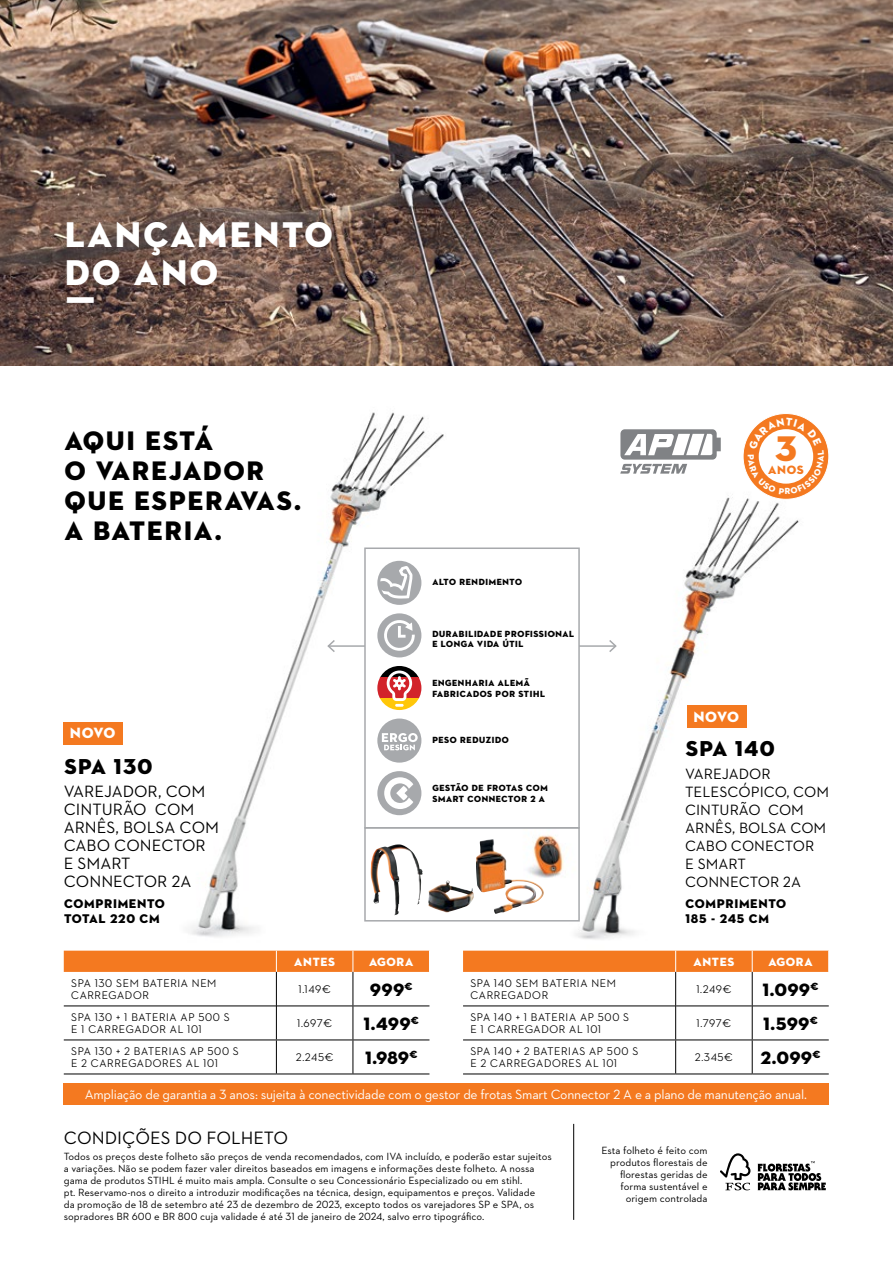
<style>
.page{position:relative;width:893px;height:1263px;background:#fff}
.page>*{position:absolute;margin:0;border:0;box-sizing:border-box;transform-origin:0 0}
.t1{font:36px/37.5px "STIHL Contraface Display Titling";letter-spacing:.01em;color:#fff}
.t2{font:35.85px "STIHL Contraface Display Titling";color:#f47920}
.t3{font:27px/30px "STIHL Contraface Display Titling";letter-spacing:.01em;color:#000}
.t4{font:21.75px "STIHL Contraface Display Titling";color:#000}
.t5{font:18px "STIHL Contraface Display Titling";letter-spacing:-.03em;color:#000}
.t6{font:18px "STIHL Contraface Text";color:#000}
.t7{font:16.5px/18px "STIHL Contraface Text";color:#000}
.t8{font:15px/18px "STIHL Contraface Text";color:#000}
.t9{font:15px "STIHL Contraface Display Titling";letter-spacing:-.055em;color:#fff}
.t10{font:13.5px "STIHL Contraface Text";letter-spacing:-.02em;color:#fff}
.t11{font:12.6px/15.1px "STIHL Contraface Display Titling";color:#000}
.t12{font:12.15px "STIHL Contraface Display Titling";color:#f47920}
.t13{font:12px "STIHL Contraface Display Titling";color:#fff}
.t14{font:500 11.25px/12px "STIHL Contraface Display";color:#000}
.t15{font:10.5px/12px "STIHL Contraface Text";color:#000}
.t16{font:9px/10.5px "STIHL Contraface Display Titling";color:#000}
</style>
<div class="page">
<img style="left:163px;top:412px;width:285px;height:539px">
<img style="left:199px;top:437px;width:164px;height:491px">
<svg style="left:743px;top:413px;width:86px;height:86px"></svg>
<img style="left:0;top:0;width:893px;height:366px">
<svg style="left:620px;top:429px;width:101px;height:45px"></svg>
<div style="left:64px;top:1083px;width:765px;height:21px;background:#f47920"></div>
<hr style="left:64px;top:1005px;width:212px;height:1px;background:#000">
<hr style="left:277px;top:1005px;width:75px;height:1px;background:#000">
<hr style="left:353px;top:1005px;width:76px;height:1px;background:#000">
<div style="left:64px;top:951px;width:365px;height:21px;background:#f47920"></div>
<hr style="left:276px;top:972px;width:1px;height:34px;background:#000">
<hr style="left:352px;top:972px;width:1px;height:34px;background:#000">
<hr style="left:276px;top:1006px;width:1px;height:33px;background:#000">
<hr style="left:352px;top:1006px;width:1px;height:33px;background:#000">
<hr style="left:64px;top:1039px;width:212px;height:1px;background:#000">
<hr style="left:276px;top:1039px;width:77px;height:1px;background:#000">
<hr style="left:276px;top:1040px;width:1px;height:33px;background:#000">
<hr style="left:353px;top:1039px;width:76px;height:1px;background:#000">
<hr style="left:352px;top:1040px;width:1px;height:33px;background:#000">
<hr style="left:64px;top:1073px;width:212px;height:1px;background:#000">
<hr style="left:276px;top:1073px;width:77px;height:1px;background:#000">
<hr style="left:353px;top:1073px;width:76px;height:1px;background:#000">
<hr style="left:463px;top:1005px;width:212px;height:1px;background:#000">
<hr style="left:676px;top:1005px;width:76px;height:1px;background:#000">
<hr style="left:753px;top:1005px;width:76px;height:1px;background:#000">
<svg style="left:463px;top:951px;width:366px;height:21px;background:#f47a22"></svg>
<hr style="left:675px;top:972px;width:1px;height:34px;background:#000">
<hr style="left:752px;top:972px;width:1px;height:34px;background:#000">
<hr style="left:675px;top:1006px;width:1px;height:33px;background:#000">
<hr style="left:752px;top:1006px;width:1px;height:33px;background:#000">
<hr style="left:463px;top:1039px;width:213px;height:1px;background:#000">
<hr style="left:676px;top:1039px;width:76px;height:1px;background:#000">
<hr style="left:675px;top:1040px;width:1px;height:33px;background:#000">
<hr style="left:752px;top:1039px;width:77px;height:1px;background:#000">
<hr style="left:752px;top:1040px;width:1px;height:33px;background:#000">
<hr style="left:463px;top:1073px;width:213px;height:1px;background:#000">
<hr style="left:676px;top:1073px;width:76px;height:1px;background:#000">
<hr style="left:752px;top:1073px;width:77px;height:1px;background:#000">
<hr style="left:573px;top:1124px;width:1px;height:96px;background:#000">
<svg style="left:720px;top:1153px;width:30px;height:37px"></svg>
<svg style="left:758px;top:1161px;width:68px;height:29px"></svg>
<img style="left:536px;top:835px;width:18px;height:43px">
<div style="left:364px;top:827px;width:216px;height:94px;border:2px solid #a7a9ac"></div>
<hr style="left:328px;top:645px;width:37px;height:2px;background:#a7a9ac">
<svg style="left:326px;top:638px;width:10px;height:16px"></svg>
<div style="left:364px;top:547px;width:216px;height:281px;background:#fff;border:2px solid #a7a9ac"></div>
<div style="left:377px;top:613px;width:44px;height:44px;background:#a7a9ac;border-radius:50%"></div>
<svg style="left:382px;top:618px;width:33px;height:33px"></svg>
<div style="left:377px;top:771px;width:44px;height:44px;background:#a7a9ac;border-radius:50%"></div>
<svg style="left:384px;top:777px;width:29px;height:32px"></svg>
<svg style="left:379px;top:666px;width:40px;height:12px"></svg>
<div style="left:377px;top:678px;width:44px;height:20px;background:#d2232a"></div>
<svg style="left:379px;top:698px;width:40px;height:12px"></svg>
<svg style="left:387px;top:670px;width:25px;height:37px"></svg>
<div style="left:377px;top:561px;width:44px;height:44px;background:#a7a9ac;border-radius:50%"></div>
<svg style="left:380px;top:566px;width:32px;height:32px"></svg>
<div style="left:377px;top:718px;width:44px;height:45px;background:#a7a9ac;border-radius:50%"></div>
<svg style="left:382px;top:733px;width:36px;height:17px"></svg>
<img style="left:428px;top:881px;width:19px;height:13px">
<img style="left:371px;top:844px;width:27px;height:59px">
<img style="left:476px;top:839px;width:66px;height:60px">
<img style="left:554px;top:494px;width:254px;height:465px">
<img style="left:583px;top:499px;width:144px;height:433px">
<div style="left:64px;top:722px;width:59px;height:22px;background:#f47920"></div>
<div style="left:687px;top:706px;width:59px;height:22px;background:#f47920"></div>
<svg style="left:748px;top:418px;width:76px;height:76px"></svg>
<h1 class="t1" style="left:64px;top:216px;width:271px">LANÇAMENTO<br>DO ANO<br>Ƒ</h1>
<h3 class="t3" style="left:64px;top:426px;width:151px">AQUI ESTÁ</h3>
<h3 class="t3" style="left:64px;top:456px;width:240px">O VAREJADOR<br>QUE ESPERAVAS.<br>A BATERIA.</h3>
<p class="t16" style="left:432px;top:577px;width:92px">ALTO RENDIMENTO</p>
<h2 class="t2" style="left:774px;top:426px;width:25px">3</h2>
<p class="t12" style="left:768px;top:462px;width:38px">ANOS</p>
<h3 class="t9" style="left:70px;top:724px;width:48px">NOVO</h3>
<h3 class="t4" style="left:64px;top:753px;width:91px">SPA 130</h3>
<h3 class="t7" style="left:64px;top:782px;width:157px">VAREJADOR, COM<br>CINTURÃO COM<br>ARNÊS, BOLSA COM<br>CABO CONECTOR<br>E SMART<br>CONNECTOR 2A</h3>
<p class="t11" style="left:64px;top:896px;width:103px">COMPRIMENTO<br>TOTAL 220 CM</p>
<p class="t16" style="left:432px;top:628px;width:144px">DURABILIDADE PROFISSIONAL<br>E LONGA VIDA ÚTIL</p>
<p class="t16" style="left:432px;top:678px;width:115px">ENGENHARIA ALEMÃ<br>FABRICADOS POR STIHL</p>
<p class="t16" style="left:432px;top:735px;width:79px">PESO REDUZIDO</p>
<p class="t16" style="left:432px;top:783px;width:117px">GESTÃO DE FROTAS COM<br>SMART CONNECTOR 2 A</p>
<h3 class="t9" style="left:693px;top:708px;width:48px">NOVO</h3>
<h3 class="t4" style="left:685px;top:735px;width:92px">SPA 140</h3>
<h3 class="t8" style="left:685px;top:765px;width:146px">VAREJADOR<br>TELESCÓPICO, COM<br>CINTURÃO COM<br>ARNÊS, BOLSA COM<br>CABO CONECTOR<br>E SMART<br>CONNECTOR 2A</h3>
<p class="t11" style="left:685px;top:896px;width:103px">COMPRIMENTO<br>185 - 245 CM</p>
<p class="t13" style="left:294px;top:954px;width:43px">ANTES</p>
<p class="t13" style="left:369px;top:954px;width:46px">AGORA</p>
<p class="t14" style="left:71px;top:977px;width:147px">SPA 130 SEM BATERIA NEM<br>CARREGADOR</p>
<p class="t14" style="left:298px;top:983px;width:34px">1.149€</p>
<h3 class="t5" style="left:370px;top:978px;width:45px">999<sup>€</sup></h3>
<p class="t14" style="left:71px;top:1011px;width:161px">SPA 130 + 1 BATERIA AP 500 S<br>E 1 CARREGADOR AL 101</p>
<p class="t14" style="left:297px;top:1017px;width:37px">1.697€</p>
<h3 class="t5" style="left:363px;top:1012px;width:58px">1.499<sup>€</sup></h3>
<p class="t14" style="left:71px;top:1045px;width:170px">SPA 130 + 2 BATERIAS AP 500 S<br>E 2 CARREGADORES AL 101</p>
<p class="t14" style="left:295px;top:1051px;width:40px">2.245€</p>
<h3 class="t5" style="left:365px;top:1046px;width:54px">1.989<sup>€</sup></h3>
<p class="t13" style="left:693px;top:954px;width:43px">ANTES</p>
<p class="t13" style="left:768px;top:954px;width:46px">AGORA</p>
<p class="t14" style="left:470px;top:977px;width:148px">SPA 140 SEM BATERIA NEM<br>CARREGADOR</p>
<p class="t14" style="left:696px;top:983px;width:37px">1.249€</p>
<h3 class="t5" style="left:762px;top:978px;width:58px">1.099<sup>€</sup></h3>
<p class="t14" style="left:470px;top:1011px;width:161px">SPA 140 + 1 BATERIA AP 500 S<br>E 1 CARREGADOR AL 101</p>
<p class="t14" style="left:696px;top:1017px;width:37px">1.797€</p>
<h3 class="t5" style="left:763px;top:1012px;width:57px">1.599<sup>€</sup></h3>
<p class="t14" style="left:470px;top:1045px;width:170px">SPA 140 + 2 BATERIAS AP 500 S<br>E 2 CARREGADORES AL 101</p>
<p class="t14" style="left:694px;top:1051px;width:40px">2.345€</p>
<h3 class="t5" style="left:760px;top:1046px;width:62px">2.099<sup>€</sup></h3>
<p class="t10" style="left:85px;top:1086px;width:724px">Ampliação de garantia a 3 anos: sujeita à conectividade com o gestor de frotas Smart Connector 2 A e a plano de manutenção anual.</p>
<h3 class="t6" style="left:64px;top:1126px;width:226px">CONDIÇÕES DO FOLHETO</h3>
<p class="t15" style="left:64px;top:1150px;width:490px">Todos os preços deste folheto são preços de venda recomendados, com IVA incluído, e poderão estar sujeitos a variações. Não se podem fazer valer direitos baseados em imagens e informações deste folheto. A nossa gama de produtos STIHL é muito mais ampla. Consulte o seu Concessionário Especializado ou em stihl.<br>pt. Reservamo-nos o direito a introduzir modificações na técnica, design, equipamentos e preços. Validade<br>da promoção de 18 de setembro até 23 de dezembro de 2023, excepto todos os varejadores SP e SPA, os sopradores BR 600 e BR 800 cuja validade é até 31 de janeiro de 2024, salvo erro tipográfico.</p>
<p class="t15" style="left:601px;top:1144px;width:108px;text-align:right">Esta folheto é feito com produtos florestais de florestas geridas de forma sustentável e origem controlada</p>
</div>
